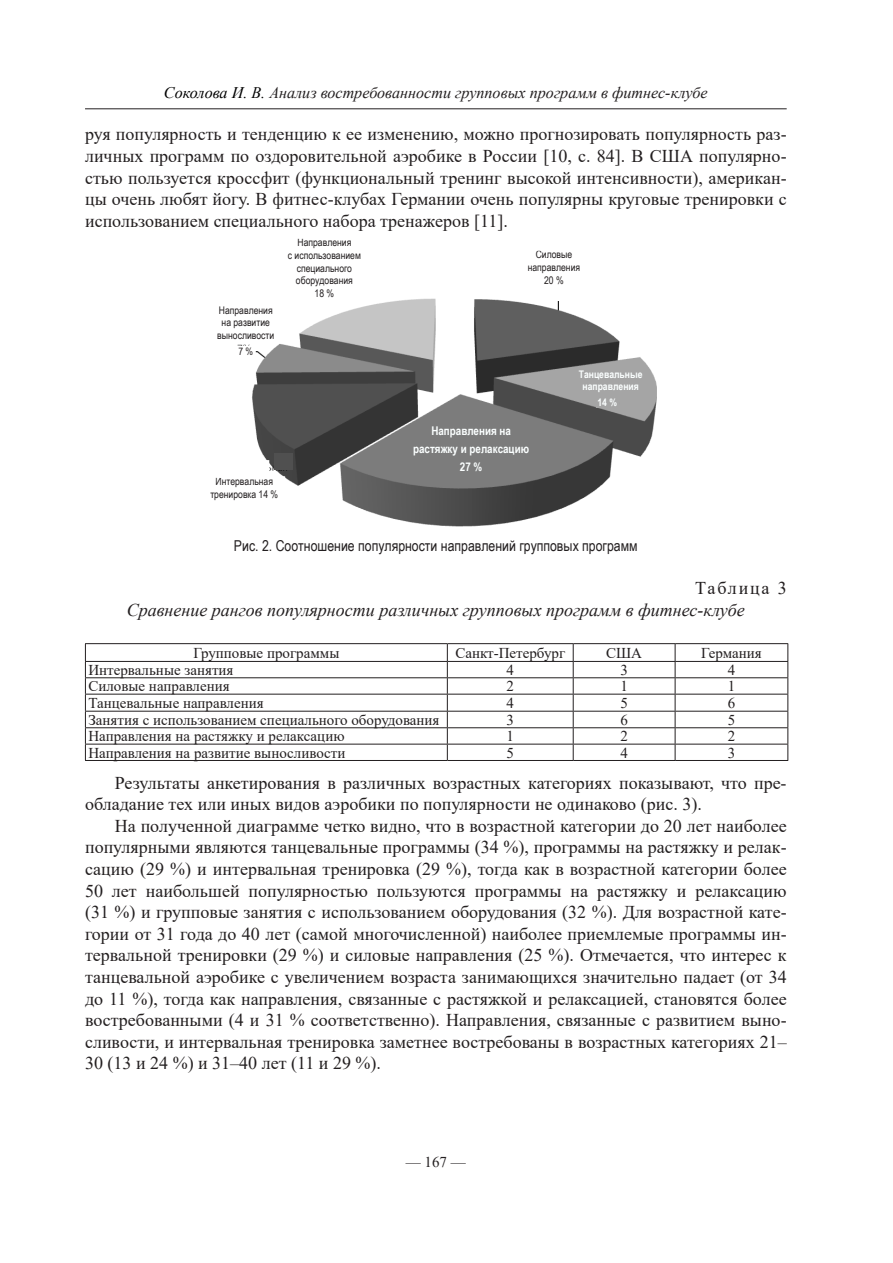
<style>
.page{position:relative;width:893px;height:1263px;background:#fff}
.page>*{position:absolute;margin:0;border:0;box-sizing:border-box;transform-origin:0 0}
._06_нормальный{font:18px/21.6px "Times New Roman";color:#231f20;text-align:justify}
._13_Название_Таблицы{font:italic 18px "Times New Roman";color:#231f20}
._12_слово_Таблица_Н{font:18px "Times New Roman";letter-spacing:.1em;color:#231f20}
.верхний_колонтитул{font:italic 16.2px "Times New Roman";color:#231f20}
.табл_текст_без_отбив{font:15px "Times New Roman";color:#231f20}
.нов_рис{font:15px "Arial Narrow";color:#231f20}
.нов_рис-2{font:700 12px "Arial Narrow";color:#fbffff}
.нов_рис-3{font:10.5px "Arial Narrow";color:#231f20}
.нов_рис-4{font:700 10.5px "Arial Narrow";color:#fbffff}
.s1{color:#000}
</style>
<div class="page">
<hr style="left:85px;top:108px;width:702px;height:1px;background:#231f20">
<hr style="left:85px;top:643px;width:362px;height:1px;background:#231f20">
<hr style="left:447px;top:643px;width:126px;height:1px;background:#231f20">
<hr style="left:573px;top:643px;width:102px;height:1px;background:#231f20">
<hr style="left:675px;top:643px;width:113px;height:1px;background:#231f20">
<hr style="left:85px;top:661px;width:362px;height:1px;background:#231f20">
<hr style="left:447px;top:661px;width:126px;height:1px;background:#231f20">
<hr style="left:573px;top:661px;width:102px;height:1px;background:#231f20">
<hr style="left:675px;top:661px;width:113px;height:1px;background:#231f20">
<hr style="left:85px;top:677px;width:362px;height:1px;background:#231f20">
<hr style="left:447px;top:677px;width:126px;height:1px;background:#231f20">
<hr style="left:573px;top:677px;width:102px;height:1px;background:#231f20">
<hr style="left:675px;top:677px;width:113px;height:1px;background:#231f20">
<hr style="left:85px;top:694px;width:362px;height:1px;background:#231f20">
<hr style="left:447px;top:694px;width:126px;height:1px;background:#231f20">
<hr style="left:573px;top:694px;width:102px;height:1px;background:#231f20">
<hr style="left:675px;top:694px;width:113px;height:1px;background:#231f20">
<hr style="left:85px;top:711px;width:362px;height:1px;background:#231f20">
<hr style="left:447px;top:711px;width:126px;height:1px;background:#231f20">
<hr style="left:573px;top:711px;width:102px;height:1px;background:#231f20">
<hr style="left:675px;top:711px;width:113px;height:1px;background:#231f20">
<hr style="left:85px;top:727px;width:362px;height:1px;background:#231f20">
<hr style="left:447px;top:727px;width:126px;height:1px;background:#231f20">
<hr style="left:573px;top:727px;width:102px;height:1px;background:#231f20">
<hr style="left:675px;top:727px;width:113px;height:1px;background:#231f20">
<hr style="left:85px;top:744px;width:362px;height:1px;background:#231f20">
<hr style="left:447px;top:744px;width:126px;height:1px;background:#231f20">
<hr style="left:573px;top:744px;width:102px;height:1px;background:#231f20">
<hr style="left:675px;top:744px;width:113px;height:1px;background:#231f20">
<hr style="left:85px;top:760px;width:362px;height:1px;background:#231f20">
<hr style="left:447px;top:760px;width:126px;height:1px;background:#231f20">
<hr style="left:573px;top:760px;width:102px;height:1px;background:#231f20">
<hr style="left:675px;top:760px;width:113px;height:1px;background:#231f20">
<svg style="left:85px;top:644px;width:1px;height:116px"></svg>
<svg style="left:447px;top:644px;width:1px;height:116px"></svg>
<svg style="left:573px;top:644px;width:1px;height:116px"></svg>
<svg style="left:675px;top:644px;width:1px;height:116px"></svg>
<svg style="left:787px;top:644px;width:1px;height:116px"></svg>
<img style="left:237px;top:298px;width:420px;height:229px">
<div style="left:412px;top:426px;width:118px;height:50px;background:#7c7c7c"></div>
<div style="left:572px;top:370px;width:77px;height:28px;background:#a5a5a5"></div>
<div style="left:596px;top:398px;width:22px;height:9px;background:#a5a5a5"></div>
<div style="left:279px;top:238px;width:91px;height:66px;background:#fff"></div>
<div style="left:206px;top:305px;width:80px;height:38px;background:#fff"></div>
<div style="left:236px;top:346px;width:19px;height:10px;background:#fff"></div>
<div style="left:204px;top:477px;width:80px;height:25px;background:#fff"></div>
<div style="left:219px;top:460px;width:50px;height:18px;background:#fff"></div>
<div style="left:275px;top:453px;width:18px;height:17px;background:#505050"></div>
<p class="верхний_колонтитул" style="left:164px;top:82px;width:545px"><span class="s1">Соколова И. В.</span> Анализ востребованности групповых программ в фитнес-клубе</p>
<p class="_06_нормальный" style="left:85px;top:123px;width:703px">руя популярность и тенденцию к ее изменению, можно прогнозировать популярность раз&shy;личных программ по оздоровительной аэробике в России [10, с. 84]. В США популярно&shy;стью пользуется кроссфит (функциональный тренинг высокой интенсивности), американ&shy;цы очень любят йогу. В фитнес-клубах Германии очень популярны круговые тренировки с использованием специального набора тренажеров [11].</p>
<p class="нов_рис-3" style="left:219px;top:302px;width:55px">Направления</p>
<p class="нов_рис-3" style="left:222px;top:315px;width:50px">на развитие</p>
<p class="нов_рис-3" style="left:217px;top:327px;width:59px">выносливости</p>
<p class="нов_рис-3" style="left:238px;top:343px;width:16px">7 %</p>
<p class="нов_рис-3" style="left:297px;top:235px;width:55px">Направления</p>
<p class="нов_рис-3" style="left:288px;top:248px;width:75px">с использованием</p>
<p class="нов_рис-3" style="left:297px;top:260px;width:57px">специального</p>
<p class="нов_рис-3" style="left:296px;top:273px;width:59px">оборудования</p>
<p class="нов_рис-3" style="left:315px;top:285px;width:21px">18 %</p>
<p class="нов_рис-3" style="left:215px;top:474px;width:59px">Интервальная</p>
<p class="нов_рис-3" style="left:210px;top:487px;width:69px">тренировка 14 %</p>
<p class="нов_рис-3" style="left:536px;top:247px;width:38px">Силовые</p>
<p class="нов_рис-3" style="left:528px;top:260px;width:54px">направления</p>
<p class="нов_рис-3" style="left:544px;top:272px;width:21px">20 %</p>
<p class="нов_рис-2" style="left:431px;top:421px;width:81px">Направления на</p>
<p class="нов_рис-2" style="left:413px;top:439px;width:117px">растяжку и релаксацию</p>
<p class="нов_рис-2" style="left:460px;top:457px;width:24px">27 %</p>
<p class="нов_рис-4" style="left:579px;top:366px;width:65px">Танцевальные</p>
<p class="нов_рис-4" style="left:582px;top:378px;width:58px">направления</p>
<p class="нов_рис-4" style="left:597px;top:394px;width:21px">14 %</p>
<p class="нов_рис" style="left:234px;top:535px;width:405px">Рис. 2. Соотношение популярности направлений групповых программ</p>
<p class="_12_слово_Таблица_Н" style="left:695px;top:575px;width:93px">Таблица 3</p>
<p class="_13_Название_Таблицы" style="left:127px;top:597px;width:620px">Сравнение рангов популярности различных групповых программ в фитнес-клубе</p>
<p class="табл_текст_без_отбив" style="left:193px;top:642px;width:148px">Групповые программы</p>
<p class="табл_текст_без_отбив" style="left:455px;top:642px;width:111px">Санкт-Петербург</p>
<p class="табл_текст_без_отбив" style="left:606px;top:642px;width:37px">США</p>
<p class="табл_текст_без_отбив" style="left:701px;top:642px;width:62px">Германия</p>
<p class="табл_текст_без_отбив" style="left:88px;top:659px;width:147px">Интервальные занятия</p>
<p class="табл_текст_без_отбив" style="left:506px;top:659px;width:9px">4</p>
<p class="табл_текст_без_отбив" style="left:620px;top:659px;width:9px">3</p>
<p class="табл_текст_без_отбив" style="left:728px;top:659px;width:9px">4</p>
<p class="табл_текст_без_отбив" style="left:88px;top:675px;width:143px">Силовые направления</p>
<p class="табл_текст_без_отбив" style="left:506px;top:675px;width:9px">2</p>
<p class="табл_текст_без_отбив" style="left:620px;top:675px;width:9px">1</p>
<p class="табл_текст_без_отбив" style="left:728px;top:675px;width:9px">1</p>
<p class="табл_текст_без_отбив" style="left:88px;top:692px;width:177px">Танцевальные направления</p>
<p class="табл_текст_без_отбив" style="left:506px;top:692px;width:9px">4</p>
<p class="табл_текст_без_отбив" style="left:620px;top:692px;width:9px">5</p>
<p class="табл_текст_без_отбив" style="left:728px;top:692px;width:9px">6</p>
<p class="табл_текст_без_отбив" style="left:88px;top:709px;width:353px">Занятия с использованием специального оборудования</p>
<p class="табл_текст_без_отбив" style="left:506px;top:709px;width:9px">3</p>
<p class="табл_текст_без_отбив" style="left:620px;top:709px;width:9px">6</p>
<p class="табл_текст_без_отбив" style="left:728px;top:709px;width:9px">5</p>
<p class="табл_текст_без_отбив" style="left:88px;top:725px;width:258px">Направления на растяжку и релаксацию</p>
<p class="табл_текст_без_отбив" style="left:506px;top:725px;width:9px">1</p>
<p class="табл_текст_без_отбив" style="left:620px;top:725px;width:9px">2</p>
<p class="табл_текст_без_отбив" style="left:728px;top:725px;width:9px">2</p>
<p class="табл_текст_без_отбив" style="left:88px;top:742px;width:259px">Направления на развитие выносливости</p>
<p class="табл_текст_без_отбив" style="left:506px;top:742px;width:9px">5</p>
<p class="табл_текст_без_отбив" style="left:620px;top:742px;width:9px">4</p>
<p class="табл_текст_без_отбив" style="left:728px;top:742px;width:9px">3</p>
<p class="_06_нормальный" style="left:85px;top:771px;width:703px;text-indent:30px">Результаты анкетирования в различных возрастных категориях показывают, что пре&shy;обладание тех или иных видов аэробики по популярности не одинаково (рис. 3).</p>
<p class="_06_нормальный" style="left:85px;top:814px;width:703px;text-indent:30px">На полученной диаграмме четко видно, что в возрастной категории до 20 лет наиболее популярными являются танцевальные программы (34 %), программы на растяжку и релак&shy;сацию (29 %) и интервальная тренировка (29 %), тогда как в возрастной категории более 50 лет наибольшей популярностью пользуются программы на растяжку и релаксацию (31 %) и групповые занятия с использованием оборудования (32 %). Для возрастной кате&shy;гории от 31 года до 40 лет (самой многочисленной) наиболее приемлемые программы ин&shy;тервальной тренировки (29 %) и силовые направления (25 %). Отмечается, что интерес к танцевальной аэробике с увеличением возраста занимающихся значительно падает (от 34 до 11 %), тогда как направления, связанные с растяжкой и релаксацией, становятся более востребованными (4 и 31 % соответственно). Направления, связанные с развитием выно&shy;сливости, и интервальная тренировка заметнее востребованы в возрастных категориях 21– 30 (13 и 24 %) и 31–40 лет (11 и 29 %).</p>
<p class="табл_текст_без_отбив" style="left:406px;top:1151px;width:61px">— 167 —</p>
</div>
